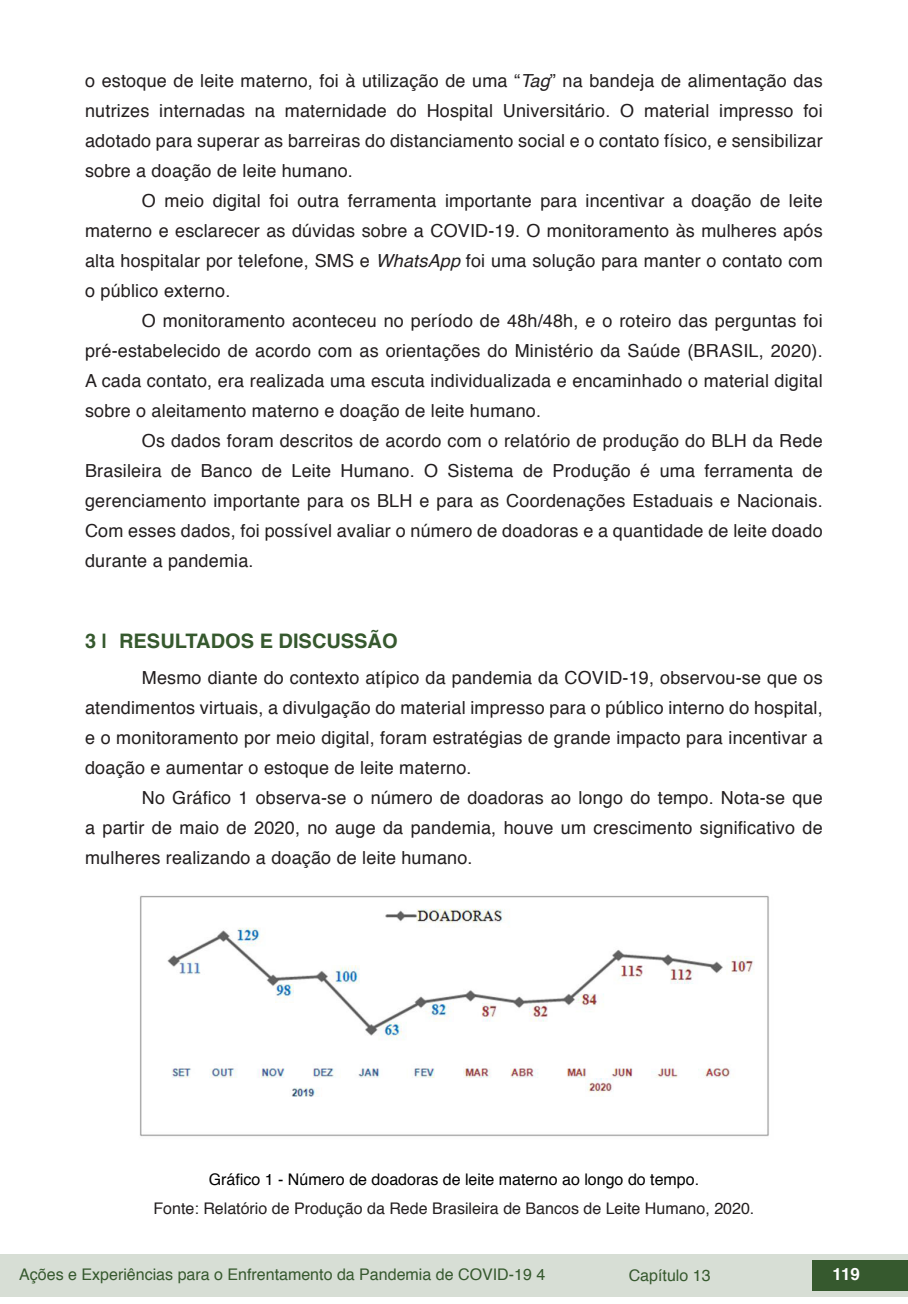
<style>
.page{position:relative;width:908px;height:1304px;background:#fff}
.page>*{position:absolute;margin:0;border:0;box-sizing:border-box;transform-origin:0 0}
.t1{font:700 20px "Helvetica";color:#36592e}
.t2{font:18px/30px "Helvetica";letter-spacing:.01em;color:#231f20;text-align:justify}
.t3{font:700 16.8px "Helvetica";color:#fff}
.t4{font:16px "Helvetica";color:#231f20}
.t5{font:16px "Helvetica";color:#36592e}
.t6{font:16px "Helvetica";color:#000}
.s1{font-style:italic}
</style>
<div class="page">
<div style="left:0;top:1254px;width:906px;height:43px;background:#d7ded5"></div>
<div style="left:812px;top:1261px;width:95px;height:30px;background:#36592e"></div>
<img style="left:140px;top:895px;width:629px;height:242px">
<p class="t2" style="left:85px;top:66px;width:738px">o estoque de leite materno, foi à utilização de uma “<span class="s1">Tag</span>” na bandeja de alimentação das nutrizes internadas na maternidade do Hospital Universitário. O material impresso foi adotado para superar as barreiras do distanciamento social e o contato físico, e sensibilizar sobre a doação de leite humano.</p>
<p class="t2" style="left:85px;top:186px;width:738px;text-indent:57px">O meio digital foi outra ferramenta importante para incentivar a doação de leite materno e esclarecer as dúvidas sobre a COVID-19. O monitoramento às mulheres após alta hospitalar por telefone, SMS e <span class="s1">WhatsApp</span> foi uma solução para manter o contato com o público externo.</p>
<p class="t2" style="left:85px;top:306px;width:738px;text-indent:57px">O monitoramento aconteceu no período de 48h/48h, e o roteiro das perguntas foi pré-estabelecido de acordo com as orientações do Ministério da Saúde (BRASIL, 2020).<br>A cada contato, era realizada uma escuta individualizada e encaminhado o material digital sobre o aleitamento materno e doação de leite humano.</p>
<p class="t2" style="left:85px;top:427px;width:738px;text-indent:57px">Os dados foram descritos de acordo com o relatório de produção do BLH da Rede Brasileira de Banco de Leite Humano. O Sistema de Produção é uma ferramenta de gerenciamento importante para os BLH e para as Coordenações Estaduais e Nacionais.<br>Com esses dados, foi possível avaliar o número de doadoras e a quantidade de leite doado durante a pandemia.</p>
<p class="t1" style="left:85px;top:625px;width:314px">3 | RESULTADOS E DISCUSSÃO</p>
<p class="t2" style="left:85px;top:663px;width:738px;text-indent:57px">Mesmo diante do contexto atípico da pandemia da COVID-19, observou-se que os atendimentos virtuais, a divulgação do material impresso para o público interno do hospital, e o monitoramento por meio digital, foram estratégias de grande impacto para incentivar a doação e aumentar o estoque de leite materno.</p>
<p class="t2" style="left:85px;top:783px;width:738px;text-indent:57px">No Gráfico 1 observa-se o número de doadoras ao longo do tempo. Nota-se que a partir de maio de 2020, no auge da pandemia, houve um crescimento significativo de mulheres realizando a doação de leite humano.</p>
<p class="t6" style="left:209px;top:1167px;width:492px">Gráfico 1 - Número de doadoras de leite materno ao longo do tempo.</p>
<p class="t4" style="left:153px;top:1196px;width:602px">Fonte: Relatório de Produção da Rede Brasileira de Bancos de Leite Humano, 2020.</p>
<p class="t5" style="left:19px;top:1262px;width:527px">Ações e Experiências para o Enfrentamento da Pandemia de COVID-19 4</p>
<p class="t5" style="left:628px;top:1263px;width:83px">Capítulo 13</p>
<p class="t3" style="left:832px;top:1261px;width:29px">119</p>
</div>
